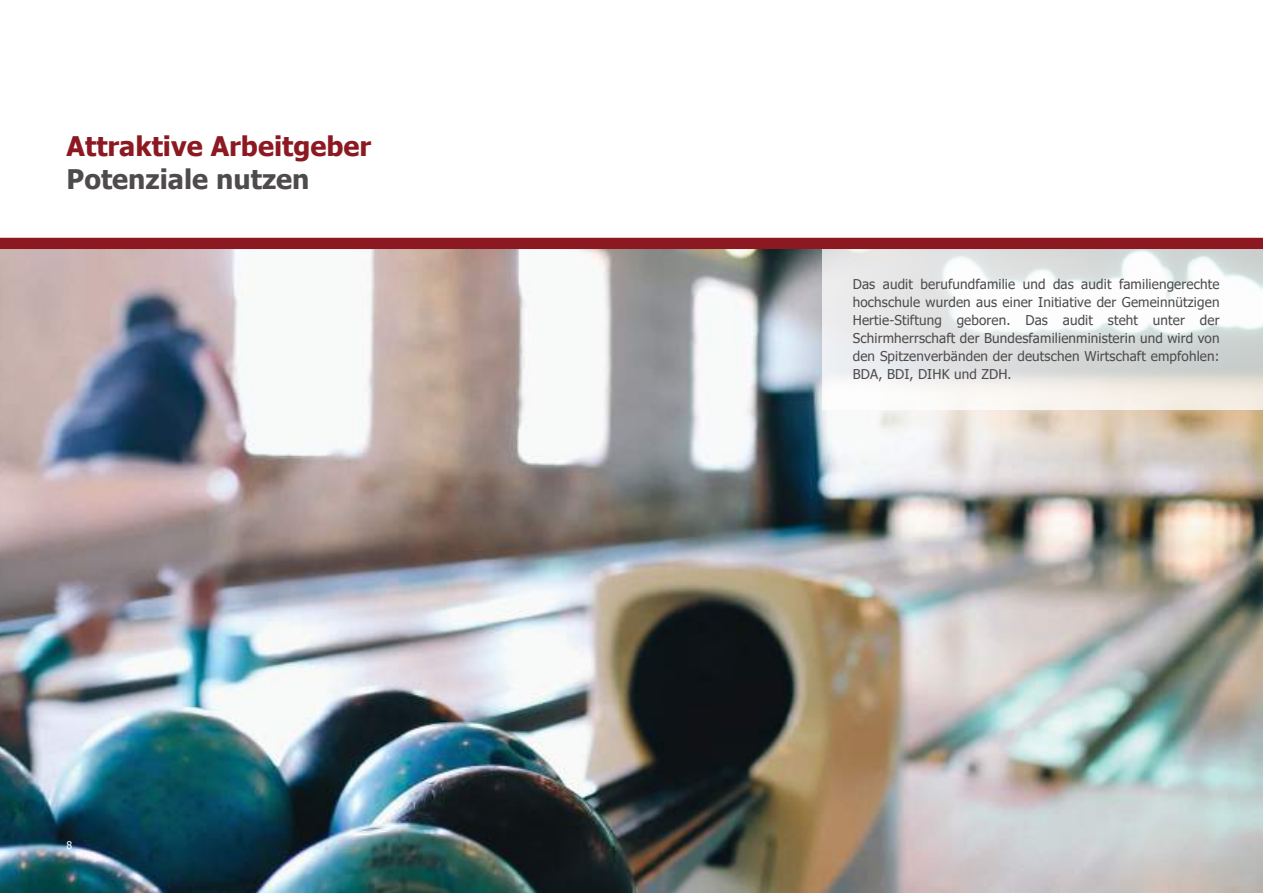
<style>
.page{position:relative;width:1263px;height:893px;background:#fff}
.page>*{position:absolute;margin:0;border:0;box-sizing:border-box;transform-origin:0 0}
.t1{font:700 27px "Tahoma";color:#8c1921}
.t2{font:700 27px "Tahoma";color:#4e4b4c}
.t3{font:13.5px/18px "Tahoma";letter-spacing:.01em;color:#4e4b4c;text-align:justify}
.t4{font:10.5px "Tahoma";color:#fff}
</style>
<div class="page">
<img style="left:0;top:249px;width:1263px;height:644px">
<svg style="left:823px;top:237px;width:440px;height:173px"></svg>
<div style="left:0;top:238px;width:1263px;height:11px;background:#8c1921"></div>
<h1 class="t1" style="left:67px;top:127px;width:306px">Attraktive Arbeitgeber</h1>
<h1 class="t2" style="left:67px;top:160px;width:244px">Potenziale nutzen</h1>
<p class="t4" style="left:67px;top:838px;width:7px">8</p>
<p class="t3" style="left:853px;top:275px;width:368px">Das audit berufundfamilie und das audit familiengerechte hochschule wurden aus einer Initiative der Gemeinnützigen Hertie-Stiftung geboren. Das audit steht unter der Schirmherrschaft der Bundesfamilienministerin und wird von den Spitzenverbänden der deutschen Wirtschaft empfohlen:<br>BDA, BDI, DIHK und ZDH.</p>
</div>
